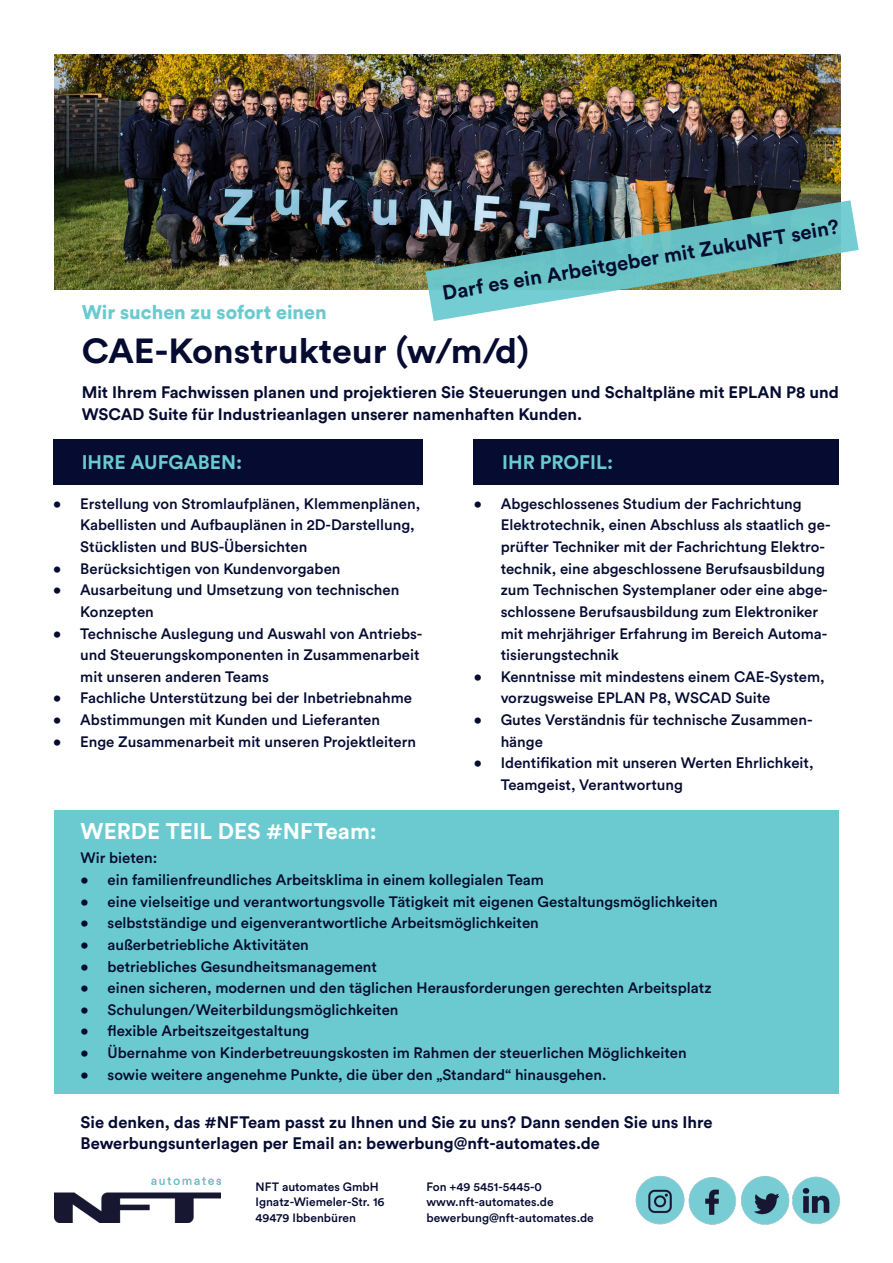
<style>
.page{position:relative;width:893px;height:1263px;background:#fff}
.page>*{position:absolute;margin:0;border:0;box-sizing:border-box;transform-origin:0 0}
.t1{font:700 34.5px "Circular Std";color:#050b31;scale:1.04 1}
.t2{font:700 22.5px "Circular Std";color:#fff}
.t3{font:700 20.25px "Circular Std";color:#050b31}
.t4{font:700 19.5px "Circular Std";color:#6acacf}
.t5{font:900 19.5px "Circular Std";color:#6acacf}
.t6{font:700 16.5px/21.6px "Circular Std";color:#050b31}
.t7{font:500 15px/21.6px "Circular Std";color:#050b31}
.t8{font:500 12px "Circular Std";color:#050b31}
.s1{font-weight:500}
</style>
<div class="page">
<div style="left:53px;top:439px;width:370px;height:46px;background:#050b31"></div>
<img style="left:54px;top:54px;width:786px;height:235px">
<div style="left:55px;top:810px;width:784px;height:283px;background:#6acacf"></div>
<img style="left:635px;top:1175px;width:205px;height:50px">
<img style="left:54px;top:1177px;width:166px;height:46px">
<img style="left:425px;top:200px;width:434px;height:121px">
<div style="left:474px;top:439px;width:365px;height:46px;background:#050b31"></div>
<p class="t5" style="left:82px;top:299px;width:246px">Wir suchen zu sofort einen</p>
<p class="t3" style="left:440px;top:278px;width:403px;rotate:-9deg">Darf es ein Arbeitgeber mit ZukuNFT sein?</p>
<p class="t1" style="left:82px;top:329px;width:432px">CAE-Konstrukteur (w/m/d)</p>
<p class="t6" style="left:82px;top:381px;width:759px">Mit Ihrem Fachwissen planen und projektieren Sie Steuerungen und Schaltpläne mit EPLAN P8 und<br>WSCAD Suite für Industrieanlagen unserer namenhaften Kunden.</p>
<p class="t4" style="left:502px;top:450px;width:112px">IHR PROFIL:</p>
<p class="t7" style="left:501px;top:492px;width:331px;text-indent:-27px">• Abgeschlossenes Studium der Fachrichtung Elektrotechnik, einen Abschluss als staatlich ge&shy;prüfter Techniker mit der Fachrichtung Elektro&shy;technik, eine abgeschlossene Berufsausbildung zum Technischen Systemplaner oder eine abge&shy;schlossene Berufsausbildung zum Elektroniker mit mehrjähriger Erfahrung im Bereich Automa&shy;tisierungstechnik</p>
<p class="t7" style="left:501px;top:665px;width:326px;text-indent:-27px">• Kenntnisse mit mindestens einem CAE-System, vorzugsweise EPLAN P8, WSCAD Suite</p>
<p class="t7" style="left:501px;top:709px;width:313px;text-indent:-27px">• Gutes Verständnis für technische Zusammen&shy;hänge</p>
<p class="t7" style="left:501px;top:752px;width:314px;text-indent:-27px">• Identifikation mit unseren Werten Ehrlichkeit,<br>Teamgeist, Verantwortung</p>
<p class="t4" style="left:82px;top:450px;width:162px">IHRE AUFGABEN:</p>
<p class="t7" style="left:80px;top:492px;width:341px;text-indent:-27px">• Erstellung von Stromlaufplänen, Klemmenplänen,<br>Kabellisten und Aufbauplänen in 2D-Darstellung,<br>Stücklisten und BUS-Übersichten</p>
<p class="t7" style="left:53px;top:557px;width:289px">• Berücksichtigen von Kundenvorgaben</p>
<p class="t7" style="left:80px;top:579px;width:321px;text-indent:-27px">• Ausarbeitung und Umsetzung von technischen<br>Konzepten</p>
<p class="t7" style="left:80px;top:622px;width:344px;text-indent:-27px">• Technische Auslegung und Auswahl von Antriebs&shy;und Steuerungskomponenten in Zusammenarbeit mit unseren anderen Teams</p>
<p class="t7" style="left:53px;top:687px;width:360px">• Fachliche Unterstützung bei der Inbetriebnahme</p>
<p class="t7" style="left:53px;top:709px;width:328px">• Abstimmungen mit Kunden und Lieferanten</p>
<p class="t7" style="left:53px;top:730px;width:364px">• Enge Zusammenarbeit mit unseren Projektleitern</p>
<p class="t2" style="left:81px;top:816px;width:298px">WERDE TEIL DES #NFTeam:</p>
<p class="t7" style="left:81px;top:847px;width:78px">Wir bieten:</p>
<p class="t7" style="left:81px;top:869px;width:465px">• ein familienfreundliches Arbeitsklima in einem kollegialen Team</p>
<p class="t7" style="left:81px;top:890px;width:639px">• eine vielseitige und verantwortungsvolle Tätigkeit mit eigenen Gestaltungsmöglichkeiten</p>
<p class="t7" style="left:81px;top:912px;width:460px">• selbstständige und eigenverantwortliche Arbeitsmöglichkeiten</p>
<p class="t7" style="left:81px;top:933px;width:230px">• außerbetriebliche Aktivitäten</p>
<p class="t7" style="left:81px;top:955px;width:298px">• betriebliches Gesundheitsmanagement</p>
<p class="t7" style="left:81px;top:977px;width:633px">• einen sicheren, modernen und den täglichen Herausforderungen gerechten Arbeitsplatz</p>
<p class="t7" style="left:81px;top:998px;width:319px">• Schulungen/Weiterbildungsmöglichkeiten</p>
<p class="t7" style="left:81px;top:1020px;width:230px">• flexible Arbeitszeitgestaltung</p>
<p class="t7" style="left:81px;top:1042px;width:608px">• Übernahme von Kinderbetreuungskosten im Rahmen der steuerlichen Möglichkeiten</p>
<p class="t7" style="left:81px;top:1063px;width:527px">• sowie weitere angenehme Punkte, die über den „Standard“ hinausgehen.</p>
<p class="t6" style="left:81px;top:1110px;width:634px">Sie denken, das #NFTeam passt zu Ihnen und Sie zu uns? Dann senden Sie uns Ihre</p>
<p class="t6" style="left:81px;top:1132px;width:521px">Bewerbungsunterlagen per Email an: bewerbung<span class="s1">@</span>nft-automates.de</p>
<p class="t8" style="left:256px;top:1180px;width:125px">NFT automates GmbH</p>
<p class="t8" style="left:426px;top:1180px;width:117px">Fon +49 5451-5445-0</p>
<p class="t8" style="left:256px;top:1194px;width:131px">Ignatz-Wiemeler-Str. 16</p>
<p class="t8" style="left:426px;top:1194px;width:129px">www.nft-automates.de</p>
<p class="t8" style="left:256px;top:1210px;width:102px">49479 Ibbenbüren</p>
<p class="t8" style="left:426px;top:1210px;width:169px">bewerbung@nft-automates.de</p>
</div>
